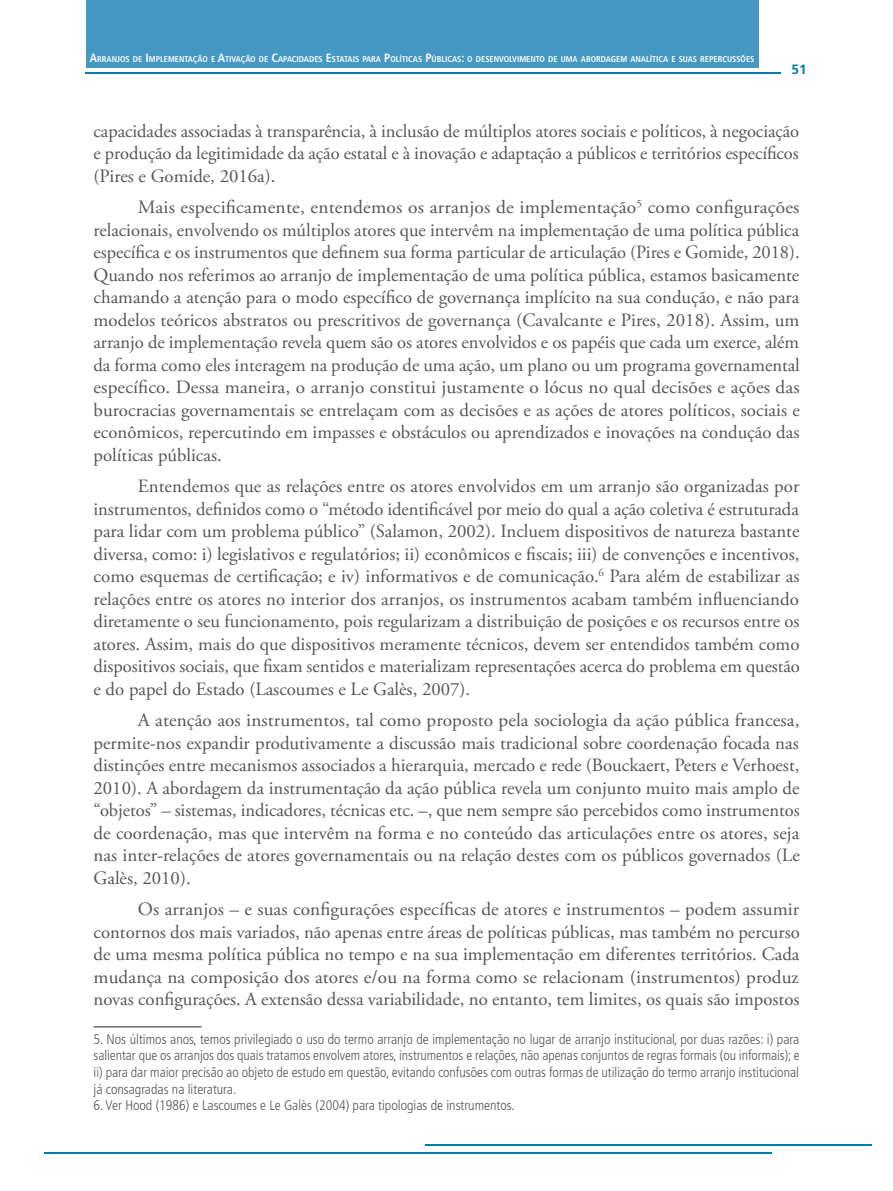
<style>
.page{position:relative;width:893px;height:1191px;background:#fff}
.page>*{position:absolute;margin:0;border:0;box-sizing:border-box;transform-origin:0 0}
.Paragrafo_Normal{font:18.75px/22.5px "Adobe Garamond Pro";color:#545557;text-align:justify}
.Paragrafo_Normal-2{font:18.75px/22.5px "Adobe Garamond Pro";color:#545557;text-align:justify;scale:1.04 1}
.Nota_de_Rodapé{font:300 condensed 13.8px/16.6px "Frutiger LT Pro";color:#545557;text-align:justify}
.t1{font:700 13.5px "Frutiger LT Pro";color:#007cb0}
.t2{font:700 condensed 8.4px "Frutiger LT Pro";color:#fff}
.s1{font-size:12px}
</style>
<div class="page">
<hr style="left:86px;top:72px;width:695px;height:2px;background:#007cb0">
<hr style="left:425px;top:1144px;width:447px;height:1px;background:#007cb0">
<hr style="left:44px;top:1152px;width:727px;height:1px;background:#007cb0">
<div style="left:86px;top:0;width:673px;height:67px;background:#4498c2"></div>
<hr style="left:94px;top:1026px;width:108px;height:1px;background:#231f20">
<p class="t2" style="left:90px;top:54px;width:571px"><span class="s1">A</span>RRANJOS DE <span class="s1">I</span>MPLEMENTAÇÃO E <span class="s1">A</span>TIVAÇÃO DE <span class="s1">C</span>APACI DADES <span class="s1">E</span>STATAIS PARA <span class="s1">P</span>OLÍTICAS <span class="s1">P</span>ÚBLICAS<span class="s1">:</span> O DESENVOLVIMENTO DE UMA ABORDAGEM ANALÍTICA</p>
<p class="t2" style="left:671px;top:54px;width:85px">E SUAS REPERCUSSÕES</p>
<p class="t1" style="left:791px;top:61px;width:17px">51</p>
<p class="Paragrafo_Normal" style="left:94px;top:120px;width:707px">capacidades associadas à transparência, à inclusão de múltiplos atores sociais e políticos, à negociação e produção da legitimidade da ação estatal e à inovação e adaptação a públicos e territórios específicos (Pires e Gomide, 2016a).</p>
<p class="Paragrafo_Normal-2" style="left:94px;top:197px;width:681px;text-indent:44px">Mais especificamente, entendemos os arranjos de implementação<sup>5</sup> como configurações relacionais, envolvendo os múltiplos atores que intervêm na implementação de uma política pública específica e os instrumentos que definem sua forma particular de articulação (Pires e Gomide, 2018).<br>Quando nos referimos ao arranjo de implementação de uma política pública, estamos basicamente chamando a atenção para o modo específico de governança implícito na sua condução, e não para modelos teóricos abstratos ou prescritivos de governança (Cavalcante e Pires, 2018). Assim, um arranjo de implementação revela quem são os atores envolvidos e os papéis que cada um exerce, além da forma como eles interagem na produção de uma ação, um plano ou um programa governamental específico. Dessa maneira, o arranjo constitui justamente o lócus no qual decisões e ações das burocracias governamentais se entrelaçam com as decisões e as ações de atores políticos, sociais e econômicos, repercutindo em impasses e obstáculos ou aprendizados e inovações na condução das políticas públicas.</p>
<p class="Paragrafo_Normal" style="left:94px;top:476px;width:708px;text-indent:44px">Entendemos que as relações entre os atores envolvidos em um arranjo são organizadas por instrumentos, definidos como o “método identificável por meio do qual a ação coletiva é estruturada para lidar com um problema público” (Salamon, 2002). Incluem dispositivos de natureza bastante diversa, como: i) legislativos e regulatórios; ii) econômicos e fiscais; iii) de convenções e incentivos, como esquemas de certificação; e iv) informativos e de comunicação.<sup>6</sup> Para além de estabilizar as relações entre os atores no interior dos arranjos, os instrumentos acabam também influenciando diretamente o seu funcionamento, pois regularizam a distribuição de posições e os recursos entre os atores. Assim, mais do que dispositivos meramente técnicos, devem ser entendidos também como dispositivos sociais, que fixam sentidos e materializam representações acerca do problema em questão e do papel do Estado (Lascoumes e Le Galès, 2007).</p>
<p class="Paragrafo_Normal" style="left:94px;top:709px;width:708px;text-indent:44px">A atenção aos instrumentos, tal como proposto pela sociologia da ação pública francesa, permite-nos expandir produtivamente a discussão mais tradicional sobre coordenação focada nas distinções entre mecanismos associados a hierarquia, mercado e rede (Bouckaert, Peters e Verhoest, 2010). A abordagem da instrumentação da ação pública revela um conjunto muito mais amplo de “objetos” – sistemas, indicadores, técnicas etc. –, que nem sempre são percebidos como instrumentos de coordenação, mas que intervêm na forma e no conteúdo das articulações entre os atores, seja nas inter-relações de atores governamentais ou na relação destes com os públicos governados (Le Galès, 2010).</p>
<p class="Paragrafo_Normal" style="left:94px;top:898px;width:708px;text-indent:44px">Os arranjos – e suas configurações específicas de atores e instrumentos – podem assumir contornos dos mais variados, não apenas entre áreas de políticas públicas, mas também no percurso de uma mesma política pública no tempo e na sua implementação em diferentes territórios. Cada mudança na composição dos atores e/ou na forma como se relacionam (instrumentos) produz novas configurações. A extensão dessa variabilidade, no entanto, tem limites, os quais são impostos</p>
<p class="Nota_de_Rodapé" style="left:94px;top:1030px;width:708px">5. Nos últimos anos, temos privilegiado o uso do termo arranjo de implementação no lugar de arranjo institucional, por duas razões: i) para salientar que os arranjos dos quais tratamos envolvem atores, instrumentos e relações, não apenas conjuntos de regras formais (ou informais); e ii) para dar maior precisão ao objeto de estudo em questão, evitando confusões com outras formas de utilização do termo arranjo institucional já consagradas na literatura.</p>
<p class="Nota_de_Rodapé" style="left:94px;top:1097px;width:422px">6. Ver Hood (1986) e Lascoumes e Le Galès (2004) para tipologias de instrumentos.</p>
</div>
